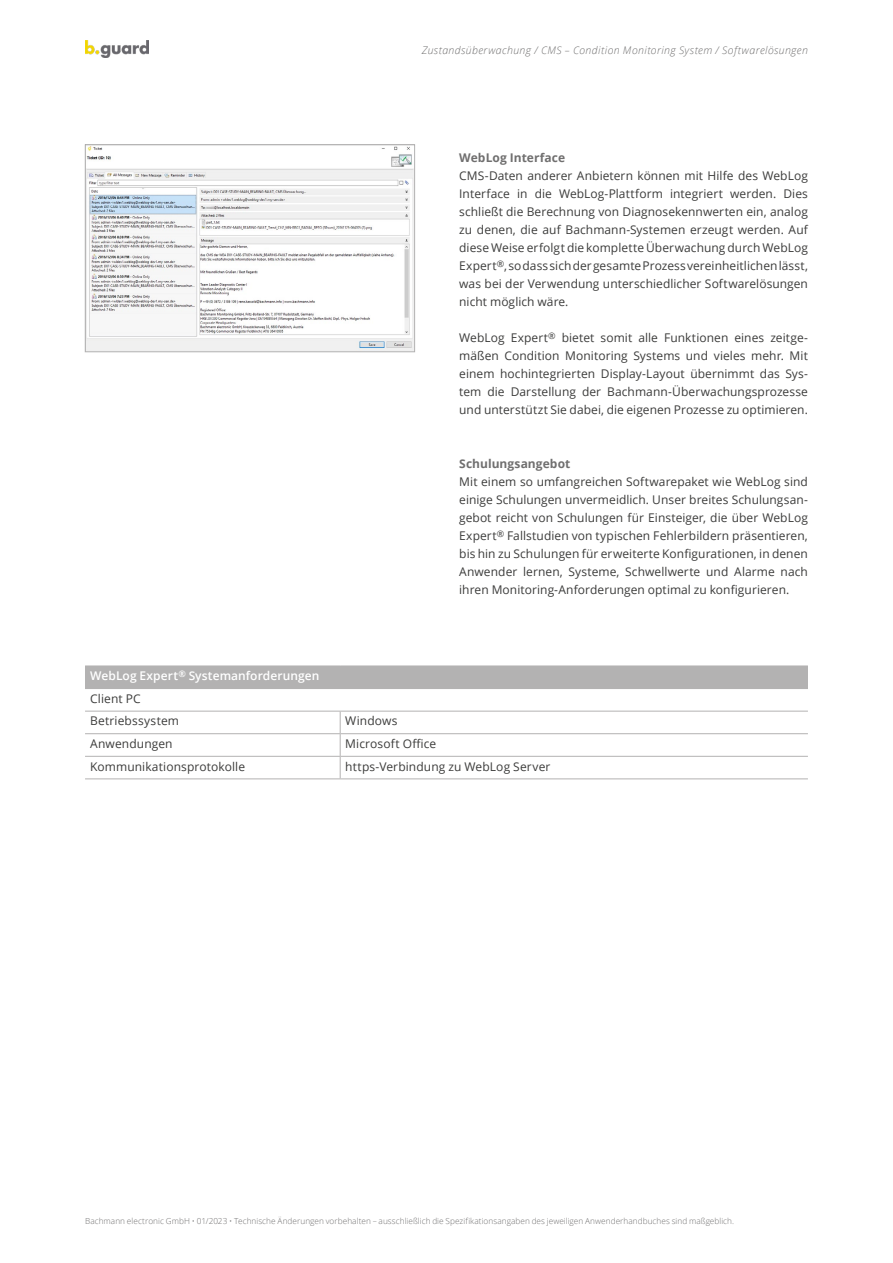
<style>
.page{position:relative;width:893px;height:1263px;background:#fff}
.page>*{position:absolute;margin:0;border:0;box-sizing:border-box;transform-origin:0 0}
.t1{font:12px/18px "Open Sans";letter-spacing:.005em;color:#3c3c3b;text-align:justify}
.t2{font:600 12px/22.6px "Open Sans";letter-spacing:.01em;color:#fff}
.t3{font:700 12px "Open Sans";letter-spacing:.005em;color:#706f6f}
.t4{font:italic 300 10.5px "Open Sans";letter-spacing:.04em;color:#706f6f}
.t5{font:300 8.25px "Open Sans";letter-spacing:.005em;color:#706f6f}
.s1{font-weight:400;color:#3c3c3b}
</style>
<div class="page">
<img style="left:85px;top:40px;width:64px;height:18px">
<img style="left:87px;top:147px;width:326px;height:203px">
<div style="left:85px;top:145px;width:330px;height:207px;border:1px solid #b3b2b2"></div>
<div style="left:85px;top:666px;width:723px;height:22px;background:#b3b2b2"></div>
<hr style="left:85px;top:688px;width:255px;height:1px;background:#b3b2b2">
<hr style="left:340px;top:688px;width:468px;height:1px;background:#b3b2b2">
<hr style="left:85px;top:711px;width:255px;height:1px;background:#b3b2b2">
<hr style="left:85px;top:733px;width:255px;height:1px;background:#b3b2b2">
<hr style="left:85px;top:756px;width:255px;height:1px;background:#b3b2b2">
<hr style="left:85px;top:778px;width:255px;height:1px;background:#b3b2b2">
<svg style="left:340px;top:712px;width:1px;height:66px"></svg>
<hr style="left:340px;top:711px;width:468px;height:1px;background:#b3b2b2">
<hr style="left:340px;top:733px;width:468px;height:1px;background:#b3b2b2">
<hr style="left:340px;top:756px;width:468px;height:1px;background:#b3b2b2">
<hr style="left:340px;top:778px;width:468px;height:1px;background:#b3b2b2">
<p class="t4" style="left:422px;top:43px;width:388px">Zustandsüberwachung / CMS – Condition Monitoring System / Softwarelösungen</p>
<p class="t3" style="left:459px;top:149px;width:107px">WebLog Interface</p>
<p class="t1" style="left:459px;top:167px;width:350px">CMS-Daten anderer Anbietern können mit Hilfe des WebLog Interface in die WebLog-Plattform integriert werden. Dies schließt die Berechnung von Diagnosekennwerten ein, analog zu denen, die auf Bachmann-Systemen erzeugt werden. Auf diese Weise erfolgt die komplette Überwachung durch WebLog Expert<sup>®</sup>, so dass sich der gesamte Prozess vereinheitlichen lässt, was bei der Verwendung unterschiedlicher Softwarelösungen nicht möglich wäre.</p>
<p class="t1" style="left:459px;top:329px;width:350px">WebLog Expert<sup>®</sup> bietet somit alle Funktionen eines zeitge&shy;mäßen Condition Monitoring Systems und vieles mehr. Mit einem hochintegrierten Display-Layout ü bernimmt das Sys&shy;tem die Darstellung der Bachmann-Überwachungsprozesse und unterstützt Sie dabei, die eigenen Prozesse zu optimieren.</p>
<p class="t2" style="left:90px;top:664px;width:231px">WebLog Expert<sup>®</sup> Systemanforderungen<br><span class="s1">Client PC<br>Betriebssystem</span></p>
<p class="t1" style="left:345px;top:712px;width:54px">Windows</p>
<p class="t3" style="left:459px;top:455px;width:113px">Schulungsangebot</p>
<p class="t1" style="left:459px;top:473px;width:350px">Mit einem so umfangreichen Softwarepaket wie WebLog sind einige Schulungen unvermeidlich. Unser breites Schulungsan&shy;gebot reicht von Schulungen für Einsteiger, die über WebLog Expert<sup>®</sup> Fallstudien von typischen Fehlerbildern präsentieren, bis hin zu Schulungen für erweiterte Konfigurationen, in denen Anwender lernen, Systeme, Schwellwerte und Alarme nach ihren Monitoring-Anforderungen optimal zu konfigurieren.</p>
<p class="t1" style="left:90px;top:734px;width:84px">Anwendungen</p>
<p class="t1" style="left:345px;top:734px;width:93px">Microsoft Office</p>
<p class="t1" style="left:90px;top:757px;width:156px">Kommunikationsprotokolle</p>
<p class="t1" style="left:345px;top:757px;width:207px">https-Verbindung zu WebLog Server</p>
<p class="t5" style="left:85px;top:1216px;width:651px">Bachmann electronic GmbH • 01/2023 • Technische Änderungen vorbehalten – ausschließlich die Spezifikationsangaben des jeweiligen Anwenderhandbuches sind maßgeblich.</p>
</div>
